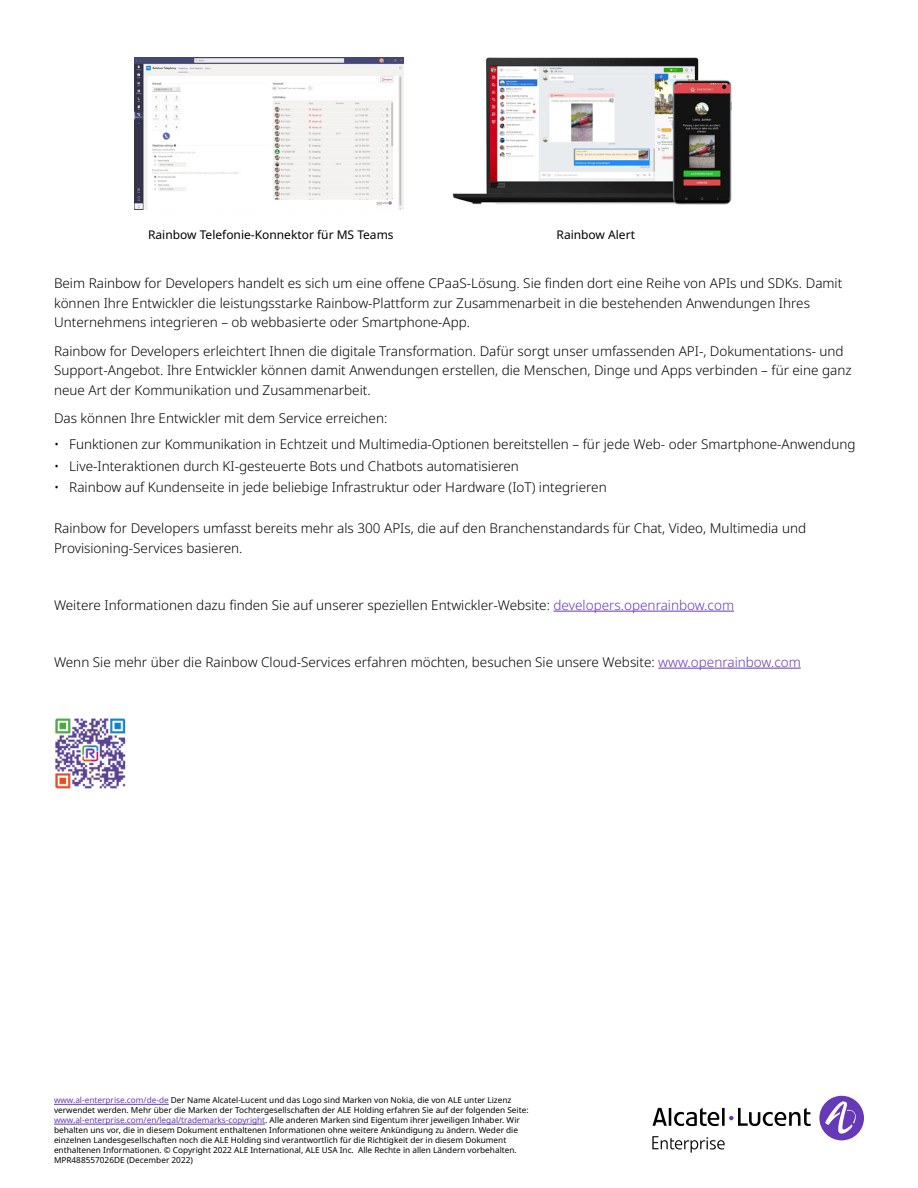
<style>
.page{position:relative;width:918px;height:1188px;background:#fff}
.page>*{position:absolute;margin:0;border:0;box-sizing:border-box;transform-origin:0 0}
.t1{font:300 13.5px/19.5px "Noto Sans";color:#000}
.t2{font:12px "Noto Sans";color:#000}
.t3{font:8.25px/9.9px "Noto Sans";color:#000}
.s1{color:#6639b7}
</style>
<div class="page">
<hr style="left:54px;top:1104px;width:115px;height:1px;background:#6639b7">
<hr style="left:54px;top:1124px;width:211px;height:1px;background:#6639b7">
<svg style="left:652px;top:1096px;width:212px;height:57px"></svg>
<img style="left:55px;top:718px;width:71px;height:71px">
<hr style="left:554px;top:611px;width:180px;height:1px;background:#6639b7">
<hr style="left:658px;top:668px;width:143px;height:1px;background:#6639b7">
<img style="left:134px;top:58px;width:269px;height:151px">
<img style="left:452px;top:57px;width:280px;height:148px">
<p class="t2" style="left:148px;top:226px;width:247px">Rainbow Telefonie-Konnektor für MS Teams</p>
<p class="t2" style="left:557px;top:226px;width:80px">Rainbow Alert</p>
<p class="t1" style="left:54px;top:274px;width:790px">Beim Rainbow for Developers handelt es sich um eine offene CPaaS-Lösung. Sie finden dort eine Reihe von APIs und SDKs. Damit können Ihre Entwickler die leistungsstarke Rainbow-Plattform zur Zusammenarbeit in die bestehenden Anwendungen Ihres<br>Unternehmens integrieren – ob webbasierte oder Smartphone-App.</p>
<p class="t1" style="left:54px;top:341px;width:799px">Rainbow for Developers erleichtert Ihnen die digitale Transformation. Dafür sorgt unser umfassenden API-, Dokumentations- und<br>Support-Angebot. Ihre Entwickler können damit Anwendungen erstellen, die Menschen, Dinge und Apps verbinden – für eine ganz neue Art der Kommunikation und Zusammenarbeit.</p>
<p class="t1" style="left:54px;top:409px;width:335px">Das können Ihre Entwickler mit dem Service erreichen:</p>
<p class="t1" style="left:54px;top:435px;width:803px">• Funktionen zur Kommunikation in Echtzeit und Multimedia-Optionen bereitstellen – für jede Web- oder Smartphone-Anwendung</p>
<p class="t1" style="left:54px;top:456px;width:467px">• Live-Interaktionen durch KI-gesteuerte Bots und Chatbots automatisieren</p>
<p class="t1" style="left:54px;top:478px;width:554px">• Rainbow auf Kundenseite in jede beliebige Infrastruktur oder Hardware (IoT) integrieren</p>
<p class="t1" style="left:54px;top:519px;width:754px">Rainbow for Developers umfasst bereits mehr als 300 APIs, die auf den Branchenstandards für Chat, Video, Multimedia und<br>Provisioning-Services basieren.</p>
<p class="t1" style="left:54px;top:595px;width:682px">Weitere Informationen dazu finden Sie auf unserer speziellen Entwickler-Website: <span class="s1">developers.openrainbow.com</span></p>
<p class="t1" style="left:54px;top:652px;width:748px">Wenn Sie mehr über die Rainbow Cloud-Services erfahren möchten, besuchen Sie unsere Website: <span class="s1">www.openrainbow.com</span></p>
<p class="t3" style="left:54px;top:1096px;width:476px"><span class="s1">www.al-enterprise.com/de-de</span> Der Name Alcatel-Lucent und das Logo sind Marken von Nokia, die von ALE unter Lizenz verwendet werden. Mehr über die Marken der Tochtergesellschaften der ALE Holding erfahren Sie auf der folgenden Seite: <span class="s1">www.al-enterprise.com/en/legal/trademarks-copyright</span>. Alle anderen Marken sind Eigentum ihrer jeweiligen Inhaber. Wir behalten uns vor, die in diesem Dokument enthaltenen Informationen ohne weitere Ankündigung zu ändern. Weder die einzelnen Landesgesellschaften noch die ALE Holding sind verantwortlich für die Richtigkeit der in diesem Dokument enthaltenen Informationen. © Copyright 2022 ALE International, ALE USA Inc. Alle Rechte in allen Ländern vorbehalten.<br>MPR488557026DE (December 2022)</p>
</div>
